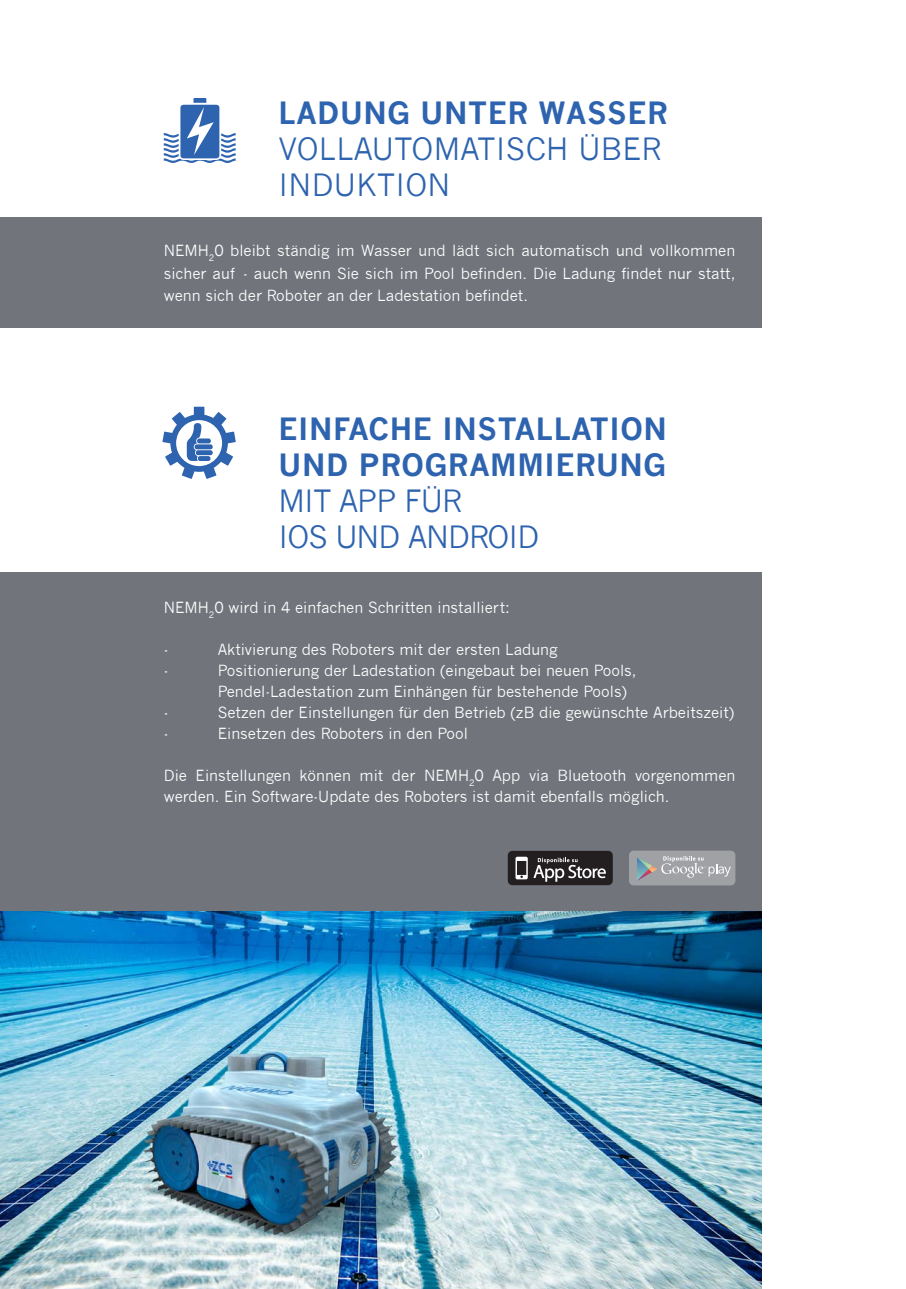
<style>
.page{position:relative;width:906px;height:1289px;background:#fff}
.page>*{position:absolute;margin:0;border:0;box-sizing:border-box;transform-origin:0 0}
.t1{font:700 30px/36px "News Gothic";letter-spacing:.02em;color:#2d63af}
.t2{font:30px/36px "News Gothic";letter-spacing:.01em;color:#2d63af}
.t3{font:30px/36px "News Gothic";letter-spacing:-.03em;color:#2d63af}
.t4{font:15px/22.5px "News Gothic";color:#fff}
</style>
<div class="page">
<div style="left:0;top:217px;width:761px;height:110px;background:#71757b"></div>
<div style="left:0;top:572px;width:761px;height:339px;background:#71757b"></div>
<svg style="left:164px;top:98px;width:72px;height:65px"></svg>
<svg style="left:162px;top:407px;width:74px;height:72px"></svg>
<div style="left:629px;top:850px;width:106px;height:35px;background:#a0a1a5;border-radius:5px"></div>
<svg style="left:637px;top:856px;width:94px;height:24px"></svg>
<div style="left:508px;top:850px;width:105px;height:35px;background:#231f20;border-radius:5px"></div>
<svg style="left:515px;top:856px;width:91px;height:25px"></svg>
<img style="left:0;top:911px;width:761px;height:377px">
<h1 class="t1" style="left:279px;top:94px;width:391px">LADUNG UNTER WASSER</h1>
<h1 class="t2" style="left:279px;top:131px;width:385px">VOLLAUTOMATISCH ÜBER<br>INDUKTION</h1>
<p class="t4" style="left:164px;top:239px;width:573px;text-align:justify">NEMH<sub>2</sub>0 bleibt ständig im Wasser und lädt sich automatisch und vollkommen sicher auf - auch wenn Sie sich im Pool befinden. Die Ladung findet nur statt, wenn sich der Roboter an der Ladestation befindet.</p>
<h1 class="t1" style="left:279px;top:410px;width:390px">EINFACHE INSTALLATION<br>UND PROGRAMMIERUNG</h1>
<h1 class="t3" style="left:279px;top:483px;width:262px">MIT APP FÜR<br>IOS UND ANDROID</h1>
<p class="t4" style="left:164px;top:596px;width:348px">NEMH<sub>2</sub>0 wird in 4 einfachen Schritten installiert:</p>
<p class="t4" style="left:164px;top:638px;width:6px">-</p>
<p class="t4" style="left:218px;top:638px;width:341px">Aktivierung des Roboters mit der ersten Ladung</p>
<p class="t4" style="left:164px;top:659px;width:6px">-</p>
<p class="t4" style="left:218px;top:660px;width:420px;line-height:21px">Positionierung der Ladestation (eingebaut bei neuen Pools,<br>Pendel-Ladestation zum Einhängen für bestehende Pools)</p>
<p class="t4" style="left:164px;top:701px;width:6px">-</p>
<p class="t4" style="left:218px;top:701px;width:518px">Setzen der Einstellungen für den Betrieb (zB die gewünschte Arbeitszeit)</p>
<p class="t4" style="left:164px;top:722px;width:6px">-</p>
<p class="t4" style="left:218px;top:722px;width:252px">Einsetzen des Roboters in den Pool</p>
<p class="t4" style="left:164px;top:765px;width:573px;line-height:21px">Die Einstellungen können mit der NEMH<sub>2</sub>0 App via Bluetooth vorgenommen werden. Ein Software-Update des Roboters ist damit ebenfalls möglich.</p>
</div>
